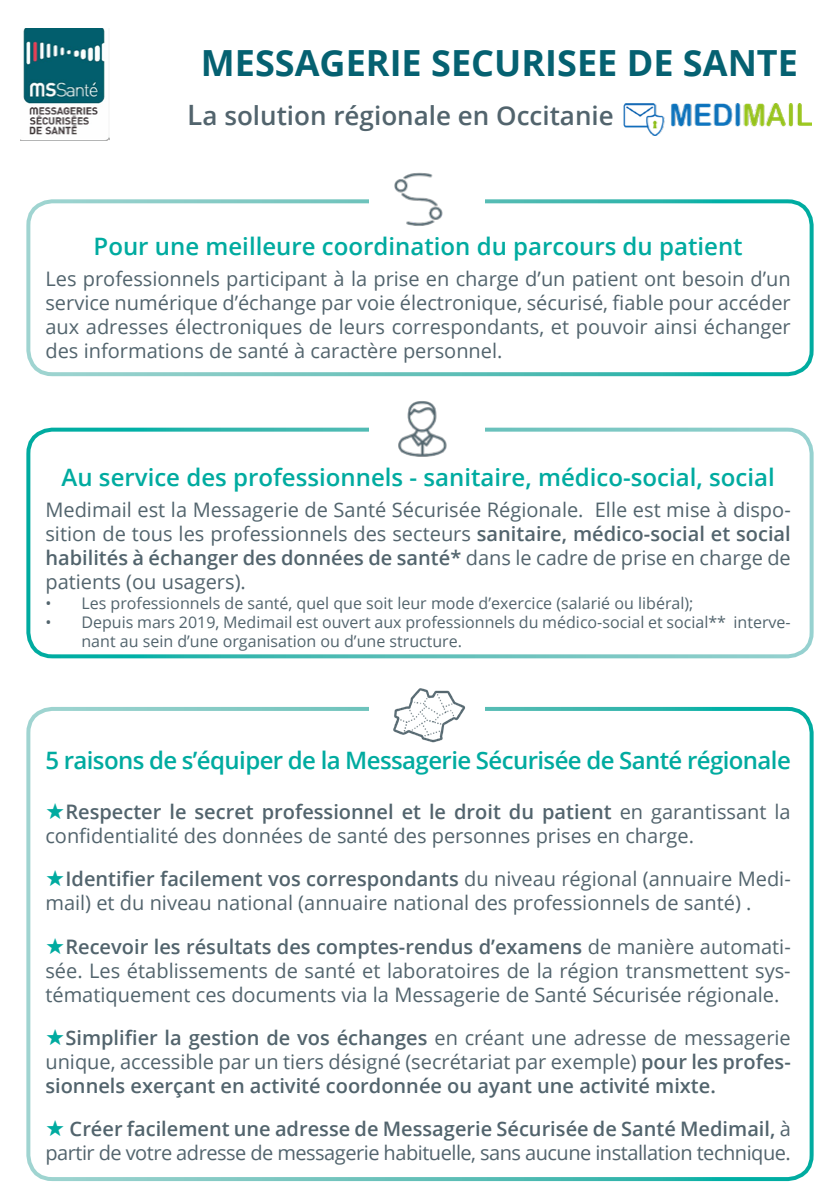
<style>
.page{position:relative;width:840px;height:1191px;background:#fff}
.page>*{position:absolute;margin:0;border:0;box-sizing:border-box;transform-origin:0 0}
.t1{font:700 36px "Open Sans";color:#056171}
.t2{font:600 26px "Open Sans";color:#52646d}
.t3{font:600 24px "Open Sans";color:#00aba0}
.t4{font:600 24px "Open Sans";letter-spacing:-.025em;color:#00aba0}
.t5{font:20px/24px "Open Sans";color:#52646d;text-align:justify}
.t6{font:600 20px/24px "Open Sans";color:#52646d;text-align:justify}
.t7{font:20px/24px "Open Sans";letter-spacing:-.025em;color:#52646d}
.t8{font:16px/19.2px "Open Sans";color:#52646d}
.s1{font-size:28px}
.s2{font-weight:600}
.s3{color:#00aba0}
.s4{font-weight:400}
</style>
<div class="page">
<img style="left:23px;top:28px;width:86px;height:112px">
<img style="left:623px;top:103px;width:187px;height:33px">
<div style="left:26px;top:199px;width:787px;height:177px;border:4px solid #fff;border-radius:24px"></div>
<div style="left:369px;top:161px;width:115px;height:112px;background:#fff"></div>
<img style="left:394px;top:172px;width:49px;height:54px">
<div style="left:26px;top:427px;width:787px;height:231px;border:4px solid #fff;border-radius:24px"></div>
<div style="left:369px;top:390px;width:115px;height:111px;background:#fff"></div>
<img style="left:398px;top:401px;width:49px;height:56px">
<div style="left:26px;top:707px;width:787px;height:474px;border:4px solid #fff;border-radius:24px"></div>
<div style="left:369px;top:669px;width:115px;height:111px;background:#fff"></div>
<img style="left:393px;top:688px;width:72px;height:55px">
<h1 class="t1" style="left:201px;top:37px;width:598px">MESSAGERIE SECURISEE DE SANTE</h1>
<h2 class="t2" style="left:187px;top:98px;width:428px"><span class="s1">L</span>a solution régionale en Occitanie</h2>
<p class="t3" style="left:93px;top:230px;width:650px">Pour une meilleure coordination du parcours du patient</p>
<p class="t5" style="left:45px;top:266px;width:746px">Les professionnels participant à la prise en charge d’un patient ont besoin d’un service numérique d’échange par voie électronique, sécurisé, fiable pour accéder aux adresses électroniques de leurs correspondants, et pouvoir ainsi échanger des informations de santé à caractère personnel.</p>
<p class="t3" style="left:62px;top:461px;width:714px">Au service des professionnels - sanitaire, médico-social, social</p>
<p class="t5" style="left:45px;top:497px;width:746px">Medimail est la Messagerie de Santé Sécurisée Régionale. Elle est mise à dispo&shy;sition de tous les professionnels des secteurs <span class="s2">sanitaire, médico-social et social habilités à échanger des données de santé*</span> dans le cadre de prise en charge de patients (ou usagers).</p>
<p class="t8" style="left:45px;top:593px;width:649px">• Les professionnels de santé, quel que soit leur mode d’exercice (salarié ou libéral);</p>
<p class="t8" style="left:81px;top:612px;width:710px;text-indent:-36px">• Depuis mars 2019, Medimail est ouvert aux professionnels du médico-social et social** interve&shy;nant au sein d’une organisation ou d’une structure.</p>
<p class="t4" style="left:45px;top:743px;width:746px">5 raisons de s’équiper de la Messagerie Sécurisée de Santé régionale</p>
<p class="t5" style="left:45px;top:799px;width:746px"><span class="s3">▲</span><span class="s2">Respecter le secret professionnel et le droit du patient</span> en garantissant la confidentialité des données de santé des personnes prises en charge.</p>
<p class="t5" style="left:45px;top:866px;width:746px"><span class="s3">▲</span><span class="s2">Identifier facilement vos correspondants</span> du niveau régional (annuaire Medi&shy;mail) et du niveau national (annuaire national des professionnels de santé) .</p>
<p class="t5" style="left:45px;top:934px;width:746px"><span class="s3">▲</span><span class="s2">Recevoir les résultats des comptes-rendus d’examens</span> de manière automati&shy;sée. Les établissements de santé et laboratoires de la région transmettent sys&shy;tématiquement ces documents via la Messagerie de Santé Sécurisée régionale.</p>
<p class="t6" style="left:45px;top:1025px;width:746px"><span class="s3">▲</span>Simplifier la gestion de vos échanges <span class="s4">en créant une adresse de messagerie unique, accessible par un tiers désigné (secrétariat par exemple)</span> pour les profes&shy;sionnels exerçant en activité coordonnée ou ayant une activité mixte.</p>
<p class="t7" style="left:45px;top:1116px;width:746px"><span class="s3">▲</span> <span class="s2">Créer facilement une adresse de Messagerie Sécurisée de Santé Medimail,</span> à partir de votre adresse de messagerie habituelle, sans aucune installation technique.</p>
</div>
